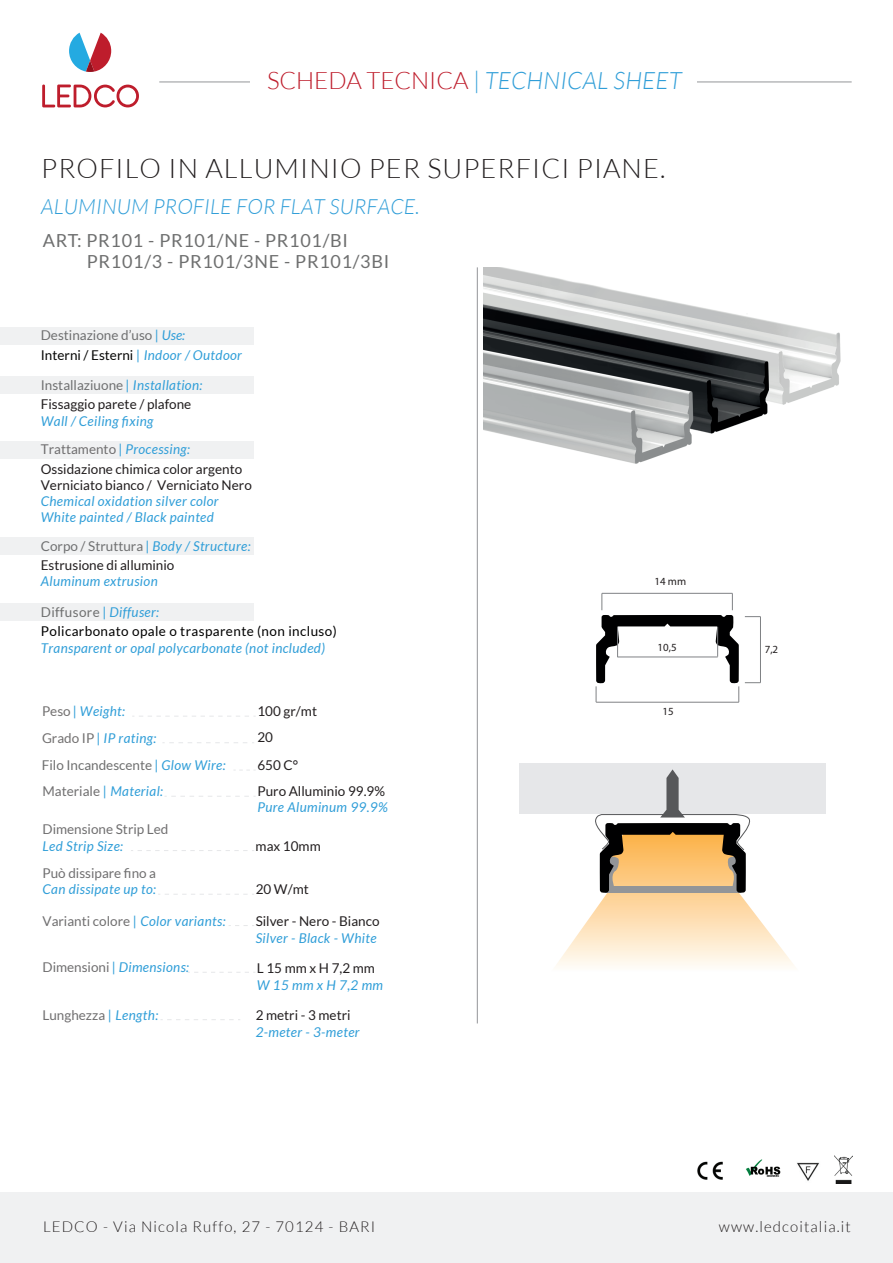
<style>
.page{position:relative;width:893px;height:1263px;background:#fff}
.page>*{position:absolute;margin:0;border:0;box-sizing:border-box;transform-origin:0 0}
.t1{font:300 27px "Lato";letter-spacing:.04em;color:#231f20}
.t2{font:italic 300 24px "Lato";letter-spacing:.01em;color:#309ed8}
.t3{font:italic 300 21px "Lato";letter-spacing:.01em;color:#309ed8}
.t4{font:18px/21.6px "Lato";letter-spacing:.04em;color:#6e6f6f}
.t5{font:300 15px "Lato";letter-spacing:.075em;color:#231f20}
.t6{font:italic 13.5px/19.5px "Lato";letter-spacing:.025em;color:#309ed8}
.t7{font:13.5px/19.5px "Lato";color:#211d1e}
.t8{font:13.5px/26.4px "Lato";color:#231f20}
.t9{font:13.5px/19.5px "Lato";letter-spacing:.03em;color:#000}
.t10{font:13.5px "Lato";color:#706f70}
.t11{font:13.5px "Lato";color:#6e6f6f}
.t12{font:10.95px "Myriad Pro";color:#231f20}
.s1{font-style:normal;color:#be1d2c}
.s2{font-style:normal}
.s3{font-style:normal;color:#6f7071}
.s4{font-style:normal;color:#050504}
.s5{color:#6f7071}
.s6{font-style:italic;color:#309ed8}
.s7{font-style:normal;color:#706f70}
.s8{color:#6e6f6f}
.s9{font-style:normal;color:#727070}
</style>
<div class="page">
<div style="left:0;top:1192px;width:893px;height:71px;background:#f0f1f2"></div>
<div style="left:0;top:327px;width:253px;height:17px;background:#f0f1f2"></div>
<div style="left:0;top:377px;width:253px;height:17px;background:#f0f1f2"></div>
<div style="left:0;top:441px;width:253px;height:17px;background:#f0f1f2"></div>
<div style="left:0;top:604px;width:253px;height:17px;background:#f0f1f2"></div>
<div style="left:0;top:537px;width:253px;height:17px;background:#f0f1f2"></div>
<hr style="left:159px;top:82px;width:693px;height:1px;background:#939598">
<div style="left:251px;top:59px;width:446px;height:40px;background:#fff"></div>
<svg style="left:42px;top:85px;width:97px;height:22px"></svg>
<svg style="left:69px;top:32px;width:42px;height:40px"></svg>
<svg style="left:132px;top:716px;width:124px;height:1px"></svg>
<svg style="left:162px;top:742px;width:92px;height:1px"></svg>
<svg style="left:165px;top:796px;width:91px;height:1px"></svg>
<svg style="left:188px;top:972px;width:67px;height:1px"></svg>
<svg style="left:131px;top:850px;width:123px;height:1px"></svg>
<svg style="left:158px;top:894px;width:96px;height:1px"></svg>
<svg style="left:229px;top:925px;width:25px;height:1px"></svg>
<hr style="left:477px;top:267px;width:1px;height:756px;background:#939598">
<img style="left:697px;top:1161px;width:26px;height:19px">
<img style="left:746px;top:1159px;width:35px;height:18px">
<img style="left:797px;top:1162px;width:22px;height:19px">
<img style="left:834px;top:1156px;width:19px;height:27px">
<svg style="left:160px;top:1019px;width:80px;height:1px"></svg>
<img style="left:484px;top:267px;width:357px;height:197px">
<hr style="left:760px;top:617px;width:1px;height:66px;background:#808285">
<hr style="left:596px;top:702px;width:143px;height:1px;background:#808285">
<svg style="left:596px;top:593px;width:143px;height:109px"></svg>
<svg style="left:745px;top:616px;width:15px;height:1px"></svg>
<svg style="left:745px;top:682px;width:15px;height:1px"></svg>
<div style="left:520px;top:763px;width:306px;height:51px;background:#e6e7e9"></div>
<svg style="left:556px;top:769px;width:238px;height:197px"></svg>
<h2 class="t2" style="left:267px;top:68px;width:416px"><span class="s1">SCHEDA TECNICA</span> <span class="s2">|</span> TECHNICAL SHEET</h2>
<h1 class="t1" style="left:41px;top:153px;width:626px">PROFILO IN ALLUMINIO PER SUPERFICI PIANE.</h1>
<h3 class="t3" style="left:41px;top:195px;width:380px">ALUMINUM PROFILE FOR FLAT SURFACE.</h3>
<h3 class="t4" style="left:87px;top:229px;width:304px;text-indent:-44px">ART: PR101 - PR101/NE - PR101/BI<br>PR101/3 - PR101/3NE - PR101/3BI</h3>
<p class="t6" style="left:41px;top:326px;width:203px"><span class="s3">Destinazione d’uso</span> | Use:<br><span class="s4">Interni / Esterni</span> | Indoor / Outdoor</p>
<p class="t7" style="left:41px;top:375px;width:163px"><span class="s5">Installaziuone</span> <span class="s6">| Installation:<br></span>Fissaggio parete / plafone</p>
<p class="t6" style="left:41px;top:411px;width:114px">Wall / Ceiling fixing</p>
<p class="t6" style="left:41px;top:440px;width:151px"><span class="s7">Trattamento</span> | Processing:</p>
<p class="t7" style="left:41px;top:461px;width:213px;line-height:16.2px">Ossidazione chimica color argento<br>Verniciato bianco / Verniciato Nero</p>
<p class="t6" style="left:41px;top:494px;width:179px;line-height:16.2px">Chemical oxidation silver color<br>White painted / Black painted</p>
<p class="t7" style="left:41px;top:536px;width:211px"><span class="s5">Corpo / Struttura</span> <span class="s6">| Body / Structure:<br></span>Estrusione di alluminio</p>
<p class="t6" style="left:41px;top:572px;width:118px">Aluminum extrusion</p>
<p class="t9" style="left:41px;top:602px;width:297px"><span class="s8">Diffusore</span> <span class="s6">| Diffuser:<br></span>Policarbonato opale o trasparente (non incluso)</p>
<p class="t6" style="left:41px;top:638px;width:286px">Transparent or opal polycarbonate (not included)</p>
<p class="t6" style="left:42px;top:698px;width:116px;line-height:26.5px"><span class="s9">Peso</span> | Weight:<br><span class="s9">Grado IP</span> | IP rating:</p>
<p class="t8" style="left:257px;top:698px;width:61px">100 gr/mt<br>20</p>
<p class="t11" style="left:42px;top:758px;width:185px">Filo Incandescente <span class="s6">| Glow Wire:</span></p>
<p class="t8" style="left:257px;top:752px;width:129px;line-height:26px">650 C°<br>Puro Alluminio 99.9%</p>
<p class="t6" style="left:257px;top:798px;width:132px">Pure Aluminum 99.9%</p>
<p class="t6" style="left:43px;top:782px;width:122px"><span class="s7">Materiale</span> | Material:</p>
<p class="t10" style="left:43px;top:822px;width:127px">Dimensione Strip Led</p>
<p class="t6" style="left:43px;top:836px;width:82px">Led Strip Size:</p>
<p class="t10" style="left:43px;top:866px;width:115px">Può dissipare fino a</p>
<p class="t6" style="left:43px;top:880px;width:115px">Can dissipate up to:</p>
<p class="t6" style="left:43px;top:911px;width:184px"><span class="s7">Varianti colore</span> | Color variants:</p>
<p class="t6" style="left:43px;top:958px;width:148px"><span class="s7">Dimensioni</span> | Dimensions:</p>
<p class="t10" style="left:43px;top:1008px;width:117px">Lunghezza <span class="s6">| Length:</span></p>
<p class="t8" style="left:256px;top:832px;width:67px">max 10mm</p>
<p class="t8" style="left:256px;top:876px;width:55px">20 W/mt</p>
<p class="t8" style="left:256px;top:907px;width:125px">Silver - Nero - Bianco</p>
<p class="t6" style="left:256px;top:929px;width:122px">Silver - Black - White</p>
<p class="t8" style="left:257px;top:954px;width:120px">L 15 mm x H 7,2 mm</p>
<p class="t6" style="left:257px;top:976px;width:128px">W 15 mm x H 7,2 mm</p>
<p class="t8" style="left:256px;top:1001px;width:96px">2 metri - 3 metri</p>
<p class="t6" style="left:256px;top:1022px;width:105px">2-meter - 3-meter</p>
<p class="t12" style="left:654px;top:575px;width:33px">14 mm</p>
<p class="t12" style="left:658px;top:641px;width:21px">10,5</p>
<p class="t12" style="left:765px;top:643px;width:15px">7,2</p>
<p class="t12" style="left:662px;top:705px;width:13px">15</p>
<p class="t5" style="left:43px;top:1218px;width:334px">LEDCO - Via Nicola Ruffo, 27 - 70124 - BARI</p>
<p class="t5" style="left:719px;top:1218px;width:134px">www.ledcoitalia.it</p>
</div>
